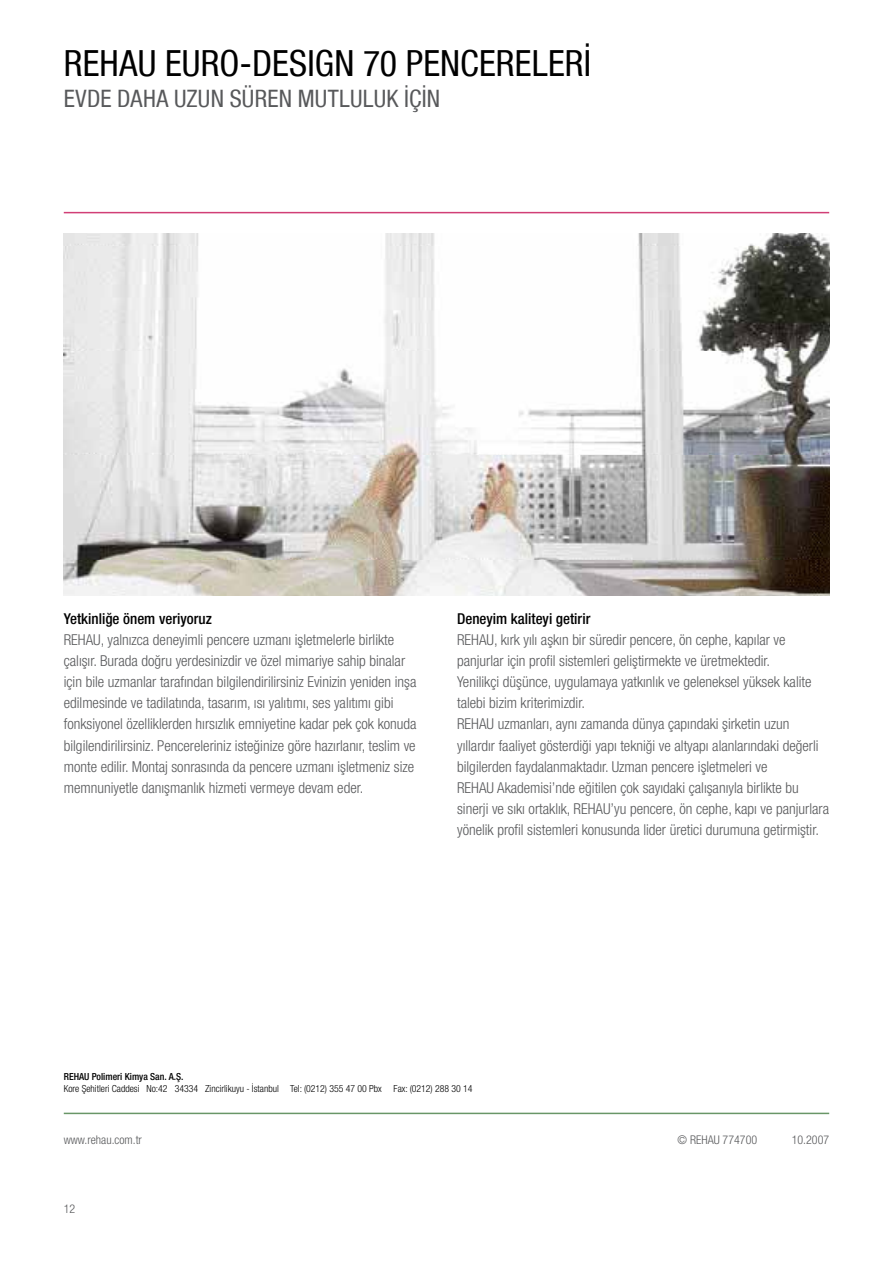
<style>
.page{position:relative;width:893px;height:1263px;background:#fff}
.page>*{position:absolute;margin:0;border:0;box-sizing:border-box;transform-origin:0 0}
.t1{font:condensed 36px "Helvetica Neue LT Com";letter-spacing:.005em;color:#000}
.t2{font:condensed 24px "Helvetica Neue LT Com";letter-spacing:.01em;color:#58595b}
.t3{font:300 condensed 15px/21px "Helvetica Neue LT Com";color:#58595b}
.t4{font:500 condensed 15px "Helvetica Neue LT Com";color:#000}
.t5{font:300 condensed 12px "Helvetica Neue LT Com";color:#58595b}
.t6{font:300 condensed 9.75px "Helvetica Neue LT Com";color:#000}
.t7{font:500 condensed 9.75px "Helvetica Neue LT Com";color:#000}
</style>
<div class="page">
<hr style="left:64px;top:1113px;width:765px;height:1px;background:#699667">
<hr style="left:64px;top:212px;width:765px;height:1px;background:#d13f76">
<img style="left:64px;top:234px;width:765px;height:361px">
<h1 class="t1" style="left:64px;top:42px;width:529px">REHAU EURO-DESIGN 70 PENCERELERI</h1>
<h2 class="t2" style="left:64px;top:85px;width:81px">EVDE DAHA</h2>
<h2 class="t2" style="left:174px;top:85px;width:268px">UZUN SÜREN MUTLULUK IÇIN</h2>
<p class="t4" style="left:64px;top:610px;width:149px">Yetkinliğe önem veriyoruz</p>
<p class="t3" style="left:64px;top:630px;width:354px">REHAU, yalnızca deneyimli pencere uzmanı işletmelerle birlikte çalışır. Burada doğru yerdesinizdir ve özel mimariye sahip binalar için bile uzmanlar tarafından bilgilendirilirsiniz Evinizin yeniden inşa edilmesinde ve tadilatında, tasarım, ısı yalıtımı, ses yalıtımı gibi fonksiyonel özelliklerden hırsızlık emniyetine kadar pek çok konuda bilgilendirilirsiniz. Pencereleriniz isteğinize göre hazırlanır, teslim ve monte edilir. Montaj sonrasında da pencere uzmanı işletmeniz size memnuniyetle danışmanlık hizmeti vermeye devam eder.</p>
<p class="t4" style="left:457px;top:610px;width:135px">Deneyim kaliteyi getirir</p>
<p class="t3" style="left:457px;top:630px;width:373px">REHAU, kırk yılı aşkın bir süredir pencere, ön cephe, kapılar ve panjurlar için profil sistemleri geliştirmekte ve üretmektedir.<br>Yenilikçi düşünce, uygulamaya yatkınlık ve geleneksel yüksek kalite talebi bizim kriterimizdir.<br>REHAU uzmanları, aynı zamanda dünya çapındaki şirketin uzun yıllardır faaliyet gösterdiği yapı tekniği ve altyapı alanlarındaki değerli bilgilerden faydalanmaktadır. Uzman pencere işletmeleri ve<br>REHAU Akademisi’nde eğitilen çok sayıdaki çalışanıyla birlikte bu sinerji ve sıkı ortaklık, REHAU’yu pencere, ön cephe, kapı ve panjurlara yönelik profil sistemleri konusunda lider üretici durumuna getirmiştir.</p>
<p class="t7" style="left:64px;top:1070px;width:121px">REHAU Polimeri Kimya San. A.Ş.</p>
<p class="t6" style="left:64px;top:1083px;width:410px">Kore Şehitleri Caddesi No:42 34334 Zincirlikuyu - İstanbul Tel: (0212) 355 47 00 Pbx Fax: (0212) 288 30 14</p>
<p class="t5" style="left:64px;top:1133px;width:80px">www.rehau.com.tr</p>
<p class="t5" style="left:678px;top:1133px;width:81px">© REHAU 774700</p>
<p class="t5" style="left:792px;top:1133px;width:39px">10.2007</p>
<p class="t5" style="left:64px;top:1201px;width:13px">12</p>
</div>
